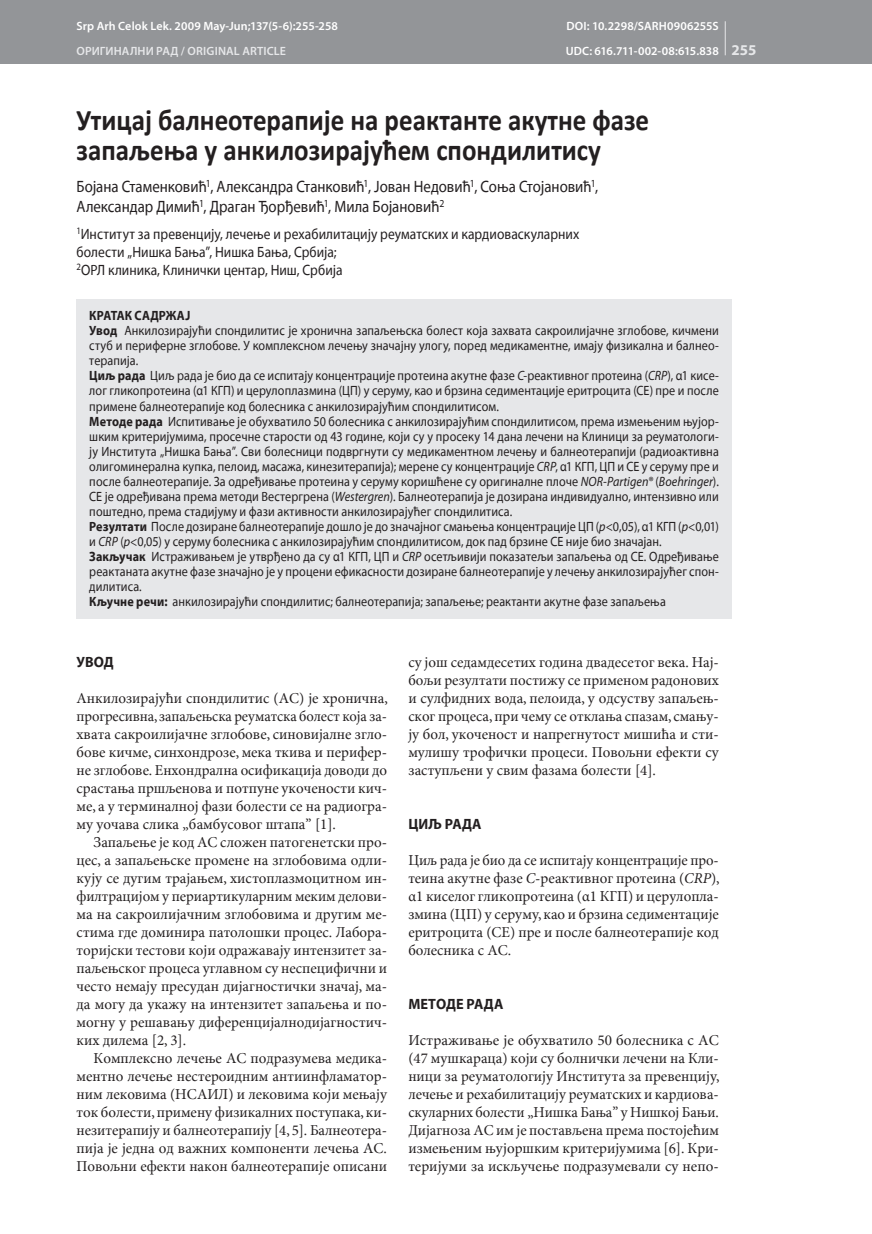
<style>
.page{position:relative;width:872px;height:1234px;background:#fff}
.page>*{position:absolute;margin:0;border:0;box-sizing:border-box;transform-origin:0 0}
.Naslov_1_rada{font:700 30px/30px "Calibri";color:#231f20;scale:.9 1}
.Naslov_2__AUTORI{font:16.5px/19.8px "Myriad Pro Cyrilic";color:#231f20;scale:.9 1}
.Body_Text{font:15px/18px "Minion Pro Cyrilic";color:#231f20;text-align:justify}
.Body_Text_I_pasus{font:15px/18px "Minion Pro Cyrilic";color:#231f20}
.Naslov_3__USTANOVA{font:15px/18px "Myriad Pro Cyrilic";letter-spacing:.005em;color:#231f20;scale:.9 1}
.Naslov_1{font:700 15px "Myriad Pro Cyrilic";letter-spacing:.01em;color:#231f20;scale:.95 1}
.t1{font:700 15px "Myriad Pro";color:#e6e7e9}
.Kratak_sadrzaj_BODY{font:13.5px/15px "Myriad Pro Cyrilic";letter-spacing:.01em;color:#231f20;text-align:justify;scale:.9 1}
.Ključne_reči{font:13.5px "Myriad Pro Cyrilic";letter-spacing:.01em;color:#231f20;scale:.9 1}
.KS_B{font:700 13.5px "Myriad Pro Cyrilic";letter-spacing:.01em;color:#231f20;scale:.9 1}
.BIBLID___UDC{font:600 12px "Myriad Pro";letter-spacing:.01em;color:#fff}
.BIBLID_KATEGORIZACIJ{font:600 12px "Myriad Pro";letter-spacing:.005em;color:#e6e7e9}
.BIBLID_KATEGORIZACIJ-2{font:600 12px "Myriad Pro";letter-spacing:-.01em;color:#fff}
.s1{font-weight:700}
.s2{font-family:"Myriad Pro";font-style:italic}
.s3{font-family:"Minion Pro";font-style:italic}
</style>
<div class="page">
<div style="left:0;top:0;width:872px;height:64px;background:#939598"></div>
<hr style="left:725px;top:21px;width:1px;height:34px;background:#e6e7e9">
<div style="left:77px;top:298px;width:654px;height:320px;background:#e6e7e9"></div>
<p class="BIBLID___UDC" style="left:77px;top:19px;width:263px">Srp Arh Celok Lek. 2009 Маy-Jun;137(5-6):255-258</p>
<p class="BIBLID___UDC" style="left:566px;top:19px;width:154px">DOI: 10.2298/SARH0906255S</p>
<p class="BIBLID_KATEGORIZACIJ" style="left:77px;top:43px;width:211px">ОРИГИНАЛНИ РАД / ORIGINAL ARTICLE</p>
<p class="BIBLID_KATEGORIZACIJ-2" style="left:565px;top:43px;width:155px">UDC: 616.711-002-08:615.838</p>
<p class="t1" style="left:731px;top:40px;width:26px">255</p>
<p class="Naslov_1_rada" style="left:77px;top:105px;width:638px">Утицај балнеотерапије на реактанте акутне фазе запаљења у анкилозирајућем спондилитису</p>
<p class="Naslov_2__AUTORI" style="left:77px;top:177px;width:581px">Bojana Stamenković<sup>1</sup>, Aleksandra Stanković<sup>1</sup>, Jovan Nedović<sup>1</sup>, Sowa Stojanović<sup>1</sup>,<br>Aleksandar Dimić<sup>1</sup>, Dragan Đorđević<sup>1</sup>, Mila Bojanović<sup>2</sup></p>
<p class="Naslov_3__USTANOVA" style="left:77px;top:225px;width:560px"><sup>1</sup>Institut za prevenciju, lečewe i rehabilitaciju reumatskih i kardiovaskularnih bolesti „Niška Bawa”, Niška Bawa, Srbija;<br><sup>2</sup>ORL klinika, Klinički centar, Niš, Srbija</p>
<p class="KS_B" style="left:89px;top:308px;width:114px">KRATAK SADRŽAJ</p>
<p class="Kratak_sadrzaj_BODY" style="left:89px;top:323px;width:701px"><span class="s1">Uvod</span> Ankilozirajući spondilitis je hronična zapaqewska bolest koja zahvata sakroilijačne zglobove, kičmeni stub i periferne zglobove. U kompleksnom lečewu značajnu ulogu, pored medikamentne, imaju fizikalna i balneo&shy;terapija.</p>
<p class="Kratak_sadrzaj_BODY" style="left:89px;top:368px;width:701px"><span class="s1">Ciq rada</span> Ciq rada je bio da se ispitaju koncentracije proteina akutne faze <span class="s2">C</span>-reaktivnog proteina (<span class="s2">CRP</span>), α1 kise&shy;log glikoproteina (α1 KGP) i ceruloplazmina (CP) u serumu, kao i brzina sedimentacije eritrocita (SE) pre i posle primene balneoterapije kod bolesnika s ankilozirajućim spondilitisom.</p>
<p class="Kratak_sadrzaj_BODY" style="left:89px;top:413px;width:701px"><span class="s1">Metode rada</span> Ispitivawe je obuhvatilo 50 bolesnika s ankilozirajućim spondilitisom, prema izmewenim wujor&shy;škim kriterijumima, prosečne starosti od 43 godine, koji su u proseku 14 dana lečeni na Klinici za reumatologi&shy;ju Instituta „Niška Bawa”. Svi bolesnici podvrgnuti su medikamentnom lečewu i balneoterapiji (radioaktivna oligomineralna kupka, peloid, masaža, kineziterapija); merene su koncentracije <span class="s2">CRP</span>, α1 KGP, CP i SE u serumu pre i posle balneoterapije. Za određivawe proteina u serumu korišćene su originalne ploče <span class="s2">NOR-Partigen®</span> (<span class="s2">Boehringer</span>).<br>SE je određivana prema metodi Vestergrena (<span class="s2">Westergren</span>). Balneoterapija je dozirana individualno, intenzivno ili poštedno, prema stadijumu i fazi aktivnosti ankilozirajućeg spondilitisa.</p>
<p class="Kratak_sadrzaj_BODY" style="left:89px;top:518px;width:701px"><span class="s1">Rezultati</span> Posle dozirane balneoterapije došlo je do značajnog smawewa koncentracije CP (<span class="s2">p</span>&lt;0,05), α1 KGP (<span class="s2">p</span>&lt;0,01) i <span class="s2">CRP</span> (<span class="s2">p</span>&lt;0,05) u serumu bolesnika s ankilozirajućim spondilitisom, dok pad brzine SE nije bio značajan.</p>
<p class="Kratak_sadrzaj_BODY" style="left:89px;top:548px;width:701px"><span class="s1">Zakqučak</span> Istraživawem je utvrđeno da su α1 KGP, CP i <span class="s2">CRP</span> osetqiviji pokazateqi zapaqewa od SE. Određivawe reaktanata akutne faze značajno je u proceni efikasnosti dozirane balneoterapije u lečewu ankilozirajućeg spon&shy;dilitisa.</p>
<p class="Ključne_reči" style="left:89px;top:593px;width:642px"><span class="s1">Kqučne reči:</span> ankilozirajući spondilitis; balneoterapija; zapaqewe; reaktanti akutne faze zapaqewa</p>
<p class="Naslov_1" style="left:77px;top:653px;width:41px">UVOD</p>
<p class="Body_Text_I_pasus" style="left:77px;top:689px;width:313px">Ankilozirajući spondilitis (AS) je hronična, progresivna, zapaqewska reumatska bolest koja za&shy;hvata sakroilijačne zglobove, sinovijalne zglo&shy;bove kičme, sinhondroze, meka tkiva i perifer&shy;ne zglobove. Enhondralna osifikacija dovodi do srastawa pršqenova i potpune ukočenosti kič&shy;me, a u terminalnoj fazi bolesti se na radiogra&shy;mu uočava slika „bambusovog štapa” [1].</p>
<p class="Body_Text" style="left:77px;top:833px;width:312px;text-indent:17px">Zapaqewe je kod AS složen patogenetski pro&shy;ces, a zapaqewske promene na zglobovima odli&shy;kuju se dugim trajawem, histoplazmocitnom in&shy;filtracijom u periartikularnim mekim delovi&shy;ma na sakroilijačnim zglobovima i drugim me&shy;stima gde dominira patološki proces. Labora&shy;torijski testovi koji odražavaju intenzitet za&shy;paqewskog procesa uglavnom su nespecifični i često nemaju presudan dijagnostički značaj, ma&shy;da mogu da ukažu na intenzitet zapaqewa i po&shy;mognu u rešavawu diferencijalnodijagnostič&shy;kih dilema [2, 3].</p>
<p class="Body_Text" style="left:77px;top:1049px;width:312px;text-indent:17px">Kompleksno lečewe AS podrazumeva medika&shy;mentno lečewe nesteroidnim antiinflamator&shy;nim lekovima (NSAIL) i lekovima koji mewaju tok bolesti, primenu fizikalnih postupaka, ki&shy;neziterapiju i balneoterapiju [4, 5]. Balneotera&shy;pija je jedna od važnih komponenti lečewa AS.<br>Povoqni efekti nakon balneoterapije opisani</p>
<p class="Body_Text" style="left:408px;top:653px;width:312px">su još sedamdesetih godina dvadesetog veka. Naj&shy;boqi rezultati postižu se primenom radonovih i sulfidnih voda, peloida, u odsustvu zapaqew&shy;skog procesa, pri čemu se otklawa spazam, smawu&shy;ju bol, ukočenost i napregnutost mišića i sti&shy;mulišu trofički procesi. Povoqni efekti su zastupqeni u svim fazama bolesti [4].</p>
<p class="Naslov_1" style="left:408px;top:815px;width:79px">CIQ RADA</p>
<p class="Body_Text_I_pasus" style="left:408px;top:851px;width:313px">Ciq rada je bio da se ispitaju koncentracije pro&shy;teina akutne faze <span class="s3">C</span>-reaktivnog proteina (<span class="s3">CRP</span>), α1 kiselog glikoproteina (α1 KGP) i cerulopla&shy;zmina (CP) u serumu, kao i brzina sedimentacije eritrocita (SE) pre i posle balneoterapije kod bolesnika s AS.</p>
<p class="Naslov_1" style="left:408px;top:995px;width:102px">METODE RADA</p>
<p class="Body_Text_I_pasus" style="left:408px;top:1031px;width:313px">Istraživawe je obuhvatilo 50 bolesnika s AS (47 muškaraca) koji su bolnički lečeni na Kli&shy;nici za reumatologiju Instituta za prevenciju, lečewe i rehabilitaciju reumatskih i kardiova&shy;skularnih bolesti „Niška Bawa” u Niškoj Bawi.<br>Dijagnoza AS im je postavqena prema postojećim izmewenim wujorškim kriterijumima [6]. Kri&shy;terijumi za iskqučewe podrazumevali su nepo-</p>
</div>
